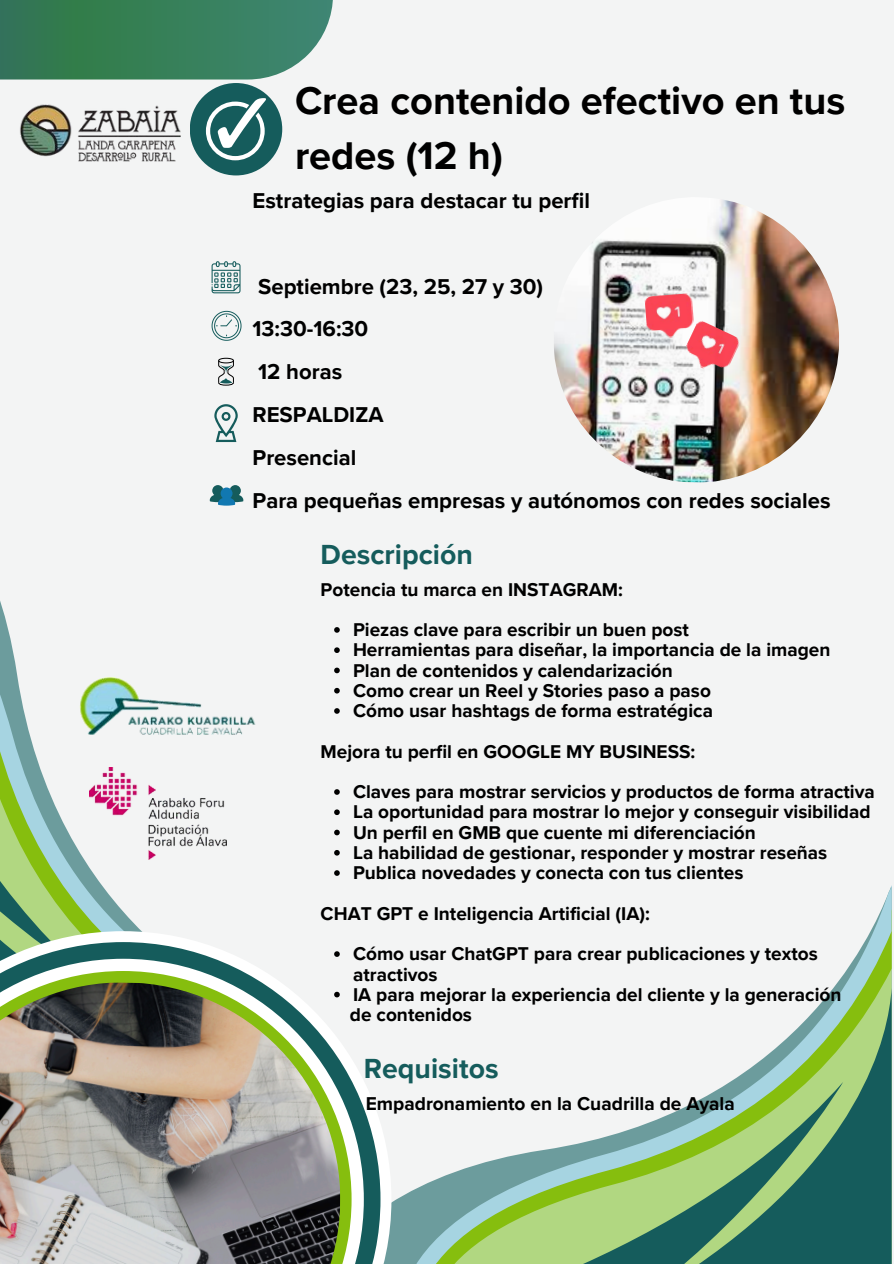
<style>
.page{position:relative;width:894px;height:1264px;background:#fff}
.page>*{position:absolute;margin:0;border:0;box-sizing:border-box;transform-origin:0 0}
.t1{font:700 39.75px/54.6px "Proxima Nova";color:#000}
.t2{font:700 28.5px "Proxima Nova";color:#155c5c}
.t3{font:700 22.05px "Proxima Nova";color:#000}
.t4{font:700 19.05px/20.2px "Proxima Nova";color:#000}
</style>
<div class="page">
<div style="left:0;top:0;width:893px;height:1263px;background:#f3f4f4"></div>
<svg style="left:0;top:0;width:333px;height:79px;background:#408562"></svg>
<svg style="left:391px;top:1193px;width:17px;height:70px"></svg>
<svg style="left:408px;top:885px;width:484px;height:378px"></svg>
<svg style="left:676px;top:988px;width:215px;height:275px"></svg>
<svg style="left:548px;top:1081px;width:294px;height:182px;background:#83b086"></svg>
<svg style="left:0;top:601px;width:18px;height:78px"></svg>
<svg style="left:0;top:679px;width:142px;height:252px"></svg>
<svg style="left:0;top:931px;width:391px;height:332px"></svg>
<svg style="left:0;top:942px;width:380px;height:321px"></svg>
<svg style="left:0;top:958px;width:364px;height:305px"></svg>
<svg style="left:0;top:971px;width:351px;height:292px"></svg>
<img style="left:0;top:980px;width:342px;height:283px">
<img style="left:75px;top:677px;width:181px;height:73px">
<img style="left:89px;top:767px;width:138px;height:93px">
<div style="left:190px;top:83px;width:92px;height:92px;background:#155c5c;border-radius:50%"></div>
<svg style="left:206px;top:98px;width:59px;height:62px"></svg>
<svg style="left:211px;top:261px;width:29px;height:32px"></svg>
<svg style="left:211px;top:311px;width:30px;height:30px"></svg>
<svg style="left:214px;top:404px;width:24px;height:38px"></svg>
<svg style="left:218px;top:358px;width:16px;height:28px"></svg>
<svg style="left:210px;top:485px;width:33px;height:20px"></svg>
<img style="left:20px;top:104px;width:161px;height:58px">
<img style="left:554px;top:200px;width:285px;height:283px">
<img style="left:644px;top:293px;width:50px;height:46px">
<svg style="left:334px;top:627px;width:5px;height:5px"></svg>
<svg style="left:334px;top:647px;width:5px;height:6px"></svg>
<svg style="left:334px;top:667px;width:5px;height:6px"></svg>
<svg style="left:334px;top:688px;width:5px;height:5px"></svg>
<svg style="left:334px;top:708px;width:5px;height:5px"></svg>
<svg style="left:334px;top:789px;width:5px;height:5px"></svg>
<svg style="left:334px;top:809px;width:5px;height:6px"></svg>
<svg style="left:334px;top:829px;width:5px;height:6px"></svg>
<svg style="left:334px;top:850px;width:5px;height:5px"></svg>
<svg style="left:334px;top:870px;width:5px;height:5px"></svg>
<svg style="left:334px;top:951px;width:5px;height:5px"></svg>
<svg style="left:334px;top:991px;width:5px;height:6px"></svg>
<img style="left:680px;top:319px;width:61px;height:59px">
<p class="t1" style="left:295px;top:74px;width:551px">Crea contenido efectivo en tus redes (12 h)</p>
<h4 class="t3" style="left:252px;top:188px;width:339px">Estrategias para destacar tu perfil</h4>
<h4 class="t3" style="left:258px;top:273px;width:286px">Septiembre (23, 25, 27 y 30)</h4>
<h4 class="t3" style="left:252px;top:316px;width:117px">13:30-16:30</h4>
<h4 class="t3" style="left:258px;top:359px;width:86px">12 horas</h4>
<h3 class="t3" style="left:252px;top:401px;width:132px">RESPALDIZA</h3>
<h4 class="t3" style="left:252px;top:444px;width:105px">Presencial</h4>
<h4 class="t3" style="left:252px;top:487px;width:579px">Para pequeñas empresas y autónomos con redes sociales</h4>
<p class="t2" style="left:320px;top:537px;width:154px">Descripción</p>
<p class="t4" style="left:320px;top:579px;width:303px">Potencia tu marca en INSTAGRAM:</p>
<p class="t4" style="left:353px;top:620px;width:337px">Piezas clave para escribir un buen post</p>
<p class="t4" style="left:353px;top:640px;width:479px">Herramientas para diseñar, la importancia de la imagen</p>
<p class="t4" style="left:353px;top:660px;width:321px">Plan de contenidos y calendarización</p>
<h2 class="t4" style="left:353px;top:680px;width:359px">Como crear un Reel y Stories paso a paso</h2>
<h5 class="t4" style="left:353px;top:701px;width:361px">Cómo usar hashtags de forma estratégica</h5>
<p class="t4" style="left:320px;top:741px;width:376px">Mejora tu perfil en GOOGLE MY BUSINESS:</p>
<p class="t4" style="left:353px;top:782px;width:523px">Claves para mostrar servicios y productos de forma atractiva</p>
<p class="t4" style="left:353px;top:802px;width:519px">La oportunidad para mostrar lo mejor y conseguir visibilidad</p>
<p class="t4" style="left:353px;top:822px;width:404px">Un perfil en GMB que cuente mi diferenciación</p>
<p class="t4" style="left:353px;top:842px;width:475px">La habilidad de gestionar, responder y mostrar reseñas</p>
<h5 class="t4" style="left:353px;top:863px;width:392px">Publica novedades y conecta con tus clientes</h5>
<p class="t4" style="left:320px;top:903px;width:330px">CHAT GPT e Inteligencia Artificial (IA):</p>
<p class="t4" style="left:353px;top:944px;width:466px">Cómo usar ChatGPT para crear publicaciones y textos atractivos</p>
<p class="t4" style="left:353px;top:984px;width:490px">IA para mejorar la experiencia del cliente y la generación</p>
<p class="t4" style="left:350px;top:1004px;width:124px">de contenidos</p>
<p class="t2" style="left:364px;top:1051px;width:136px">Requisitos</p>
<p class="t4" style="left:365px;top:1094px;width:370px">Empadronamiento en la Cuadrilla de Ayala</p>
</div>
